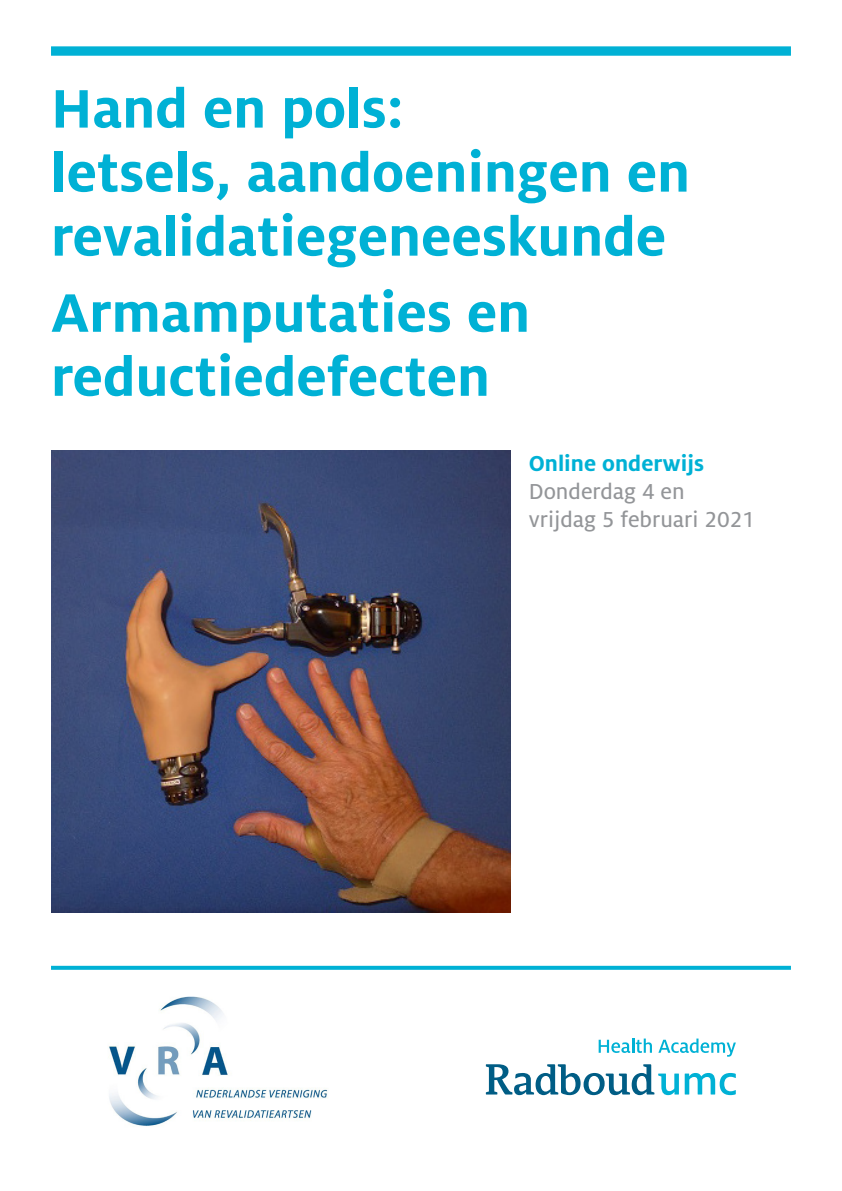
<style>
.page{position:relative;width:842px;height:1191px;background:#fff}
.page>*{position:absolute;margin:0;border:0;box-sizing:border-box;transform-origin:0 0}
.Brochure_titel__Bold{font:700 60px/64px "Milo OT";color:#00b1d5}
.Brochure_beschrijven{font:24px/28px "Milo OT Text";color:#939598}
.Brochure_beschrijven-2{font:700 24px "Milo OT";color:#00b1d5}
</style>
<div class="page">
<svg style="left:51px;top:965px;width:740px;height:4px;background:#33c0dd"></svg>
<svg style="left:486px;top:1064px;width:250px;height:31px"></svg>
<svg style="left:599px;top:1038px;width:53px;height:15px"></svg>
<svg style="left:658px;top:1038px;width:78px;height:18px"></svg>
<div style="left:51px;top:46px;width:740px;height:10px;background:#00b1d5"></div>
<img style="left:51px;top:450px;width:459px;height:462px">
<img style="left:108px;top:996px;width:220px;height:130px">
<p class="Brochure_titel__Bold" style="left:51px;top:77px;width:641px">Hand en pols:<br>letsels, aandoeningen en revalidatiegeneeskunde</p>
<p class="Brochure_titel__Bold" style="left:51px;top:281px;width:481px">Armamputaties en reductiedefecten</p>
<p class="Brochure_beschrijven-2" style="left:529px;top:450px;width:177px">Online onderwijs</p>
<p class="Brochure_beschrijven" style="left:529px;top:478px;width:228px">Donderdag 4 en vrijdag 5 februari 2021</p>
</div>
